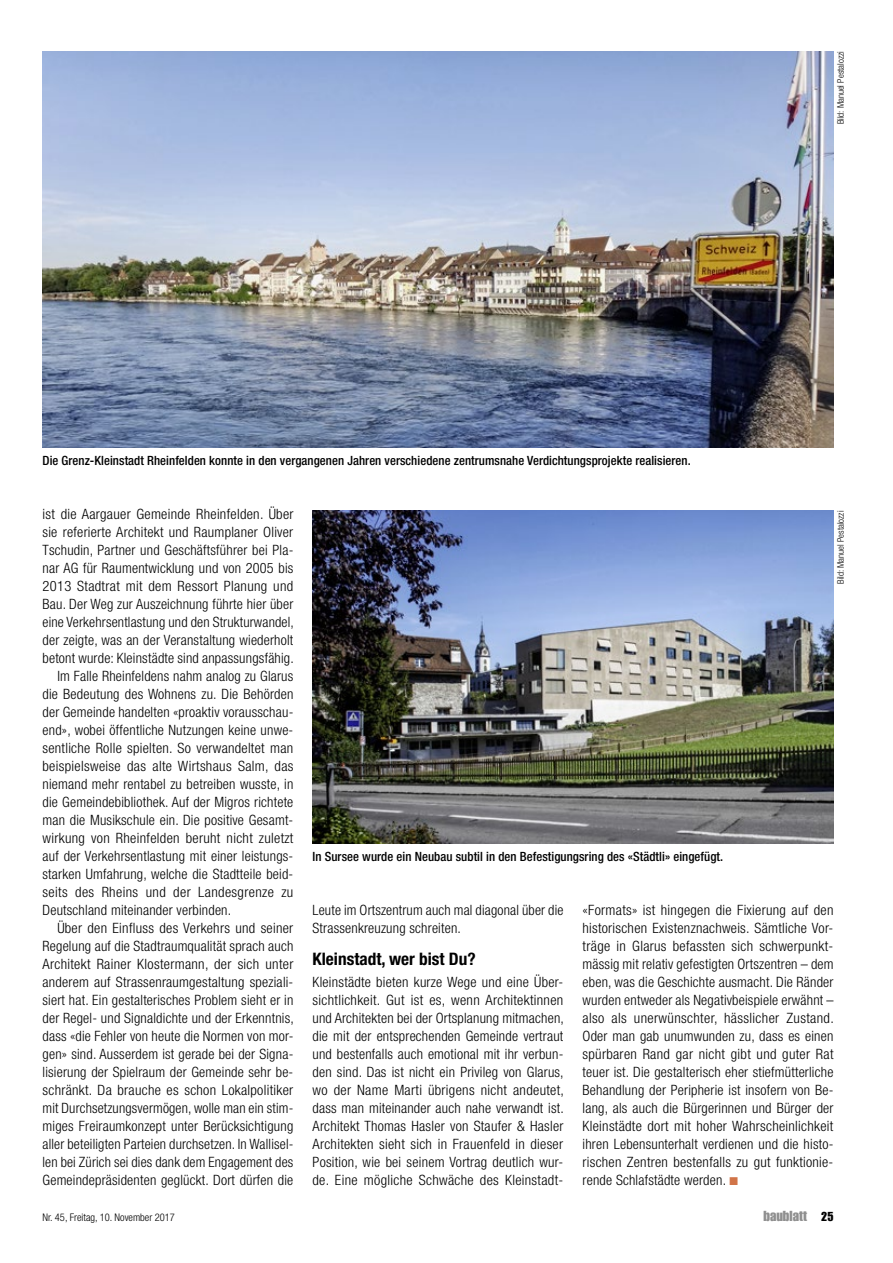
<style>
.page{position:relative;width:893px;height:1263px;background:#fff}
.page>*{position:absolute;margin:0;border:0;box-sizing:border-box;transform-origin:0 0}
.t1{font:700 condensed 17.25px "Helvetica Neue LT Pro";color:#000}
.t2{font:300 condensed 14.25px/18px "Helvetica Neue LT Pro";letter-spacing:.015em;color:#000}
.t3{font:14.25px "Impact LT Std";color:#8f8f8f}
.t4{font:500 condensed 12.75px "Helvetica Neue LT Pro";letter-spacing:.005em;color:#000}
.t5{font:300 condensed 10.5px "Helvetica Neue LT Pro";color:#000}
.t6{font:300 condensed 9px "Helvetica Neue LT Pro";color:#000}
.s1{color:#d17448}
.s2{font-size:12.75px;color:#000}
</style>
<div class="page">
<img style="left:43px;top:51px;width:790px;height:396px">
<img style="left:313px;top:510px;width:520px;height:333px">
<p class="t4" style="left:43px;top:453px;width:650px">Die Grenz-Kleinstadt Rheinfelden konnte in den vergangenen Jahren verschiedene zentrumsnahe Verdichtungsprojekte realisieren.</p>
<p class="t6" style="left:835px;top:124px;width:75px;rotate:-90deg">Bild: Manuel Pestalozzi</p>
<p class="t2" style="left:43px;top:505px;width:253px">ist die Aargauer Gemeinde Rheinfelden. Über</p>
<p class="t2" style="left:43px;top:523px;width:252px">sie referierte Architekt und Raumplaner Oliver</p>
<p class="t2" style="left:43px;top:541px;width:252px">Tschudin, Partner und Geschäftsführer bei Pla-</p>
<p class="t2" style="left:43px;top:559px;width:252px">nar AG für Raumentwicklung und von 2005 bis</p>
<p class="t2" style="left:43px;top:577px;width:252px">2013 Stadtrat mit dem Ressort Planung und</p>
<p class="t2" style="left:43px;top:595px;width:252px">Bau. Der Weg zur Auszeichnung führte hier über</p>
<p class="t2" style="left:43px;top:613px;width:253px">eine Verkehrsentlastung und den Strukturwandel,</p>
<p class="t2" style="left:43px;top:631px;width:252px">der zeigte, was an der Veranstaltung wiederholt</p>
<p class="t2" style="left:43px;top:649px;width:253px">betont wurde: Kleinstädte sind anpassungsfähig.</p>
<p class="t2" style="left:57px;top:667px;width:237px">Im Falle Rheinfeldens nahm analog zu Glarus</p>
<p class="t2" style="left:43px;top:685px;width:253px">die Bedeutung des Wohnens zu. Die Behörden</p>
<p class="t2" style="left:43px;top:703px;width:252px">der Gemeinde handelten «proaktiv vorausschau-</p>
<p class="t2" style="left:43px;top:721px;width:252px">end», wobei öffentliche Nutzungen keine unwe-</p>
<p class="t2" style="left:43px;top:739px;width:252px">sentliche Rolle spielten. So verwandeltet man</p>
<p class="t2" style="left:43px;top:757px;width:253px">beispielsweise das alte Wirtshaus Salm, das</p>
<p class="t2" style="left:43px;top:775px;width:252px">niemand mehr rentabel zu betreiben wusste, in</p>
<p class="t2" style="left:43px;top:793px;width:252px">die Gemeindebibliothek. Auf der Migros richtete</p>
<p class="t2" style="left:43px;top:811px;width:252px">man die Musikschule ein. Die positive Gesamt-</p>
<p class="t2" style="left:43px;top:829px;width:252px">wirkung von Rheinfelden beruht nicht zuletzt</p>
<p class="t2" style="left:43px;top:847px;width:252px">auf der Verkehrsentlastung mit einer leistungs-</p>
<p class="t2" style="left:43px;top:865px;width:252px">starken Umfahrung, welche die Stadtteile beid-</p>
<p class="t2" style="left:43px;top:883px;width:252px">seits des Rheins und der Landesgrenze zu</p>
<p class="t2" style="left:43px;top:901px;width:190px">Deutschland miteinander verbinden.</p>
<p class="t2" style="left:57px;top:919px;width:237px">Über den Einfluss des Verkehrs und seiner</p>
<p class="t2" style="left:43px;top:937px;width:252px">Regelung auf die Stadtraumqualität sprach auch</p>
<p class="t2" style="left:43px;top:955px;width:252px">Architekt Rainer Klostermann, der sich unter</p>
<p class="t2" style="left:43px;top:973px;width:252px">anderem auf Strassenraumgestaltung speziali-</p>
<p class="t2" style="left:43px;top:991px;width:252px">siert hat. Ein gestalterisches Problem sieht er in</p>
<p class="t2" style="left:43px;top:1009px;width:253px">der Regel- und Signaldichte und der Erkenntnis,</p>
<p class="t2" style="left:43px;top:1027px;width:252px">dass «die Fehler von heute die Normen von mor-</p>
<p class="t2" style="left:43px;top:1045px;width:252px">gen» sind. Ausserdem ist gerade bei der Signa-</p>
<p class="t2" style="left:43px;top:1063px;width:252px">lisierung der Spielraum der Gemeinde sehr be-</p>
<p class="t2" style="left:43px;top:1081px;width:252px">schränkt. Da brauche es schon Lokalpolitiker</p>
<p class="t2" style="left:43px;top:1099px;width:252px">mit Durchsetzungsvermögen, wolle man ein stim-</p>
<p class="t2" style="left:43px;top:1117px;width:252px">miges Freiraumkonzept unter Berücksichtigung</p>
<p class="t2" style="left:43px;top:1135px;width:252px">aller beteiligten Parteien durchsetzen. In Wallisel-</p>
<p class="t2" style="left:43px;top:1153px;width:252px">len bei Zürich sei dies dank dem Engagement des</p>
<p class="t2" style="left:43px;top:1171px;width:252px">Gemeindepräsidenten geglückt. Dort dürfen die</p>
<p class="t4" style="left:313px;top:849px;width:412px">In Sursee wurde ein Neubau subtil in den Befestigungsring des «Städtli» eingefügt.</p>
<p class="t6" style="left:835px;top:584px;width:75px;rotate:-90deg">Bild: Manuel Pestalozzi</p>
<p class="t2" style="left:313px;top:901px;width:252px">Leute im Ortszentrum auch mal diagonal über die<br>Strassenkreuzung schreiten.</p>
<p class="t1" style="left:313px;top:949px;width:165px">Kleinstadt, wer bist Du?</p>
<p class="t2" style="left:313px;top:973px;width:253px;text-align:justify">Kleinstädte bieten kurze Wege und eine Über&shy;sichtlichkeit. Gut ist es, wenn Architektinnen und Architekten bei der Ortsplanung mitmachen, die mit der entsprechenden Gemeinde vertraut und bestenfalls auch emotional mit ihr verbun&shy;den sind. Das ist nicht ein Privileg von Glarus, wo der Name Marti übrigens nicht andeutet, dass man miteinander auch nahe verwandt ist.<br>Architekt Thomas Hasler von Staufer &amp; Hasler Architekten sieht sich in Frauenfeld in dieser Position, wie bei seinem Vortrag deutlich wur&shy;de. Eine mögliche Schwäche des Kleinstadt-</p>
<p class="t2" style="left:583px;top:901px;width:253px">«Formats» ist hingegen die Fixierung auf den historischen Existenznachweis. Sämtliche Vor&shy;träge in Glarus befassten sich schwerpunkt&shy;mässig mit relativ gefestigten Ortszentren – dem eben, was die Geschichte ausmacht. Die Ränder wurden entweder als Negativbeispiele erwähnt – also als unerwünschter, hässlicher Zustand.<br>Oder man gab unumwunden zu, dass es einen spürbaren Rand gar nicht gibt und guter Rat teuer ist. Die gestalterisch eher stiefmütterliche Behandlung der Peripherie ist insofern von Be&shy;lang, als auch die Bürgerinnen und Bürger der Kleinstädte dort mit hoher Wahrscheinlichkeit ihren Lebensunterhalt verdienen und die histo&shy;rischen Zentren bestenfalls zu gut funktionie&shy;rende Schlafstädte werden. <span class="s1">■</span></p>
<p class="t5" style="left:43px;top:1211px;width:134px">Nr. 45, Freitag, 10. November 2017</p>
<p class="t3" style="left:763px;top:1208px;width:72px">baublatt <span class="s2">25</span></p>
</div>
